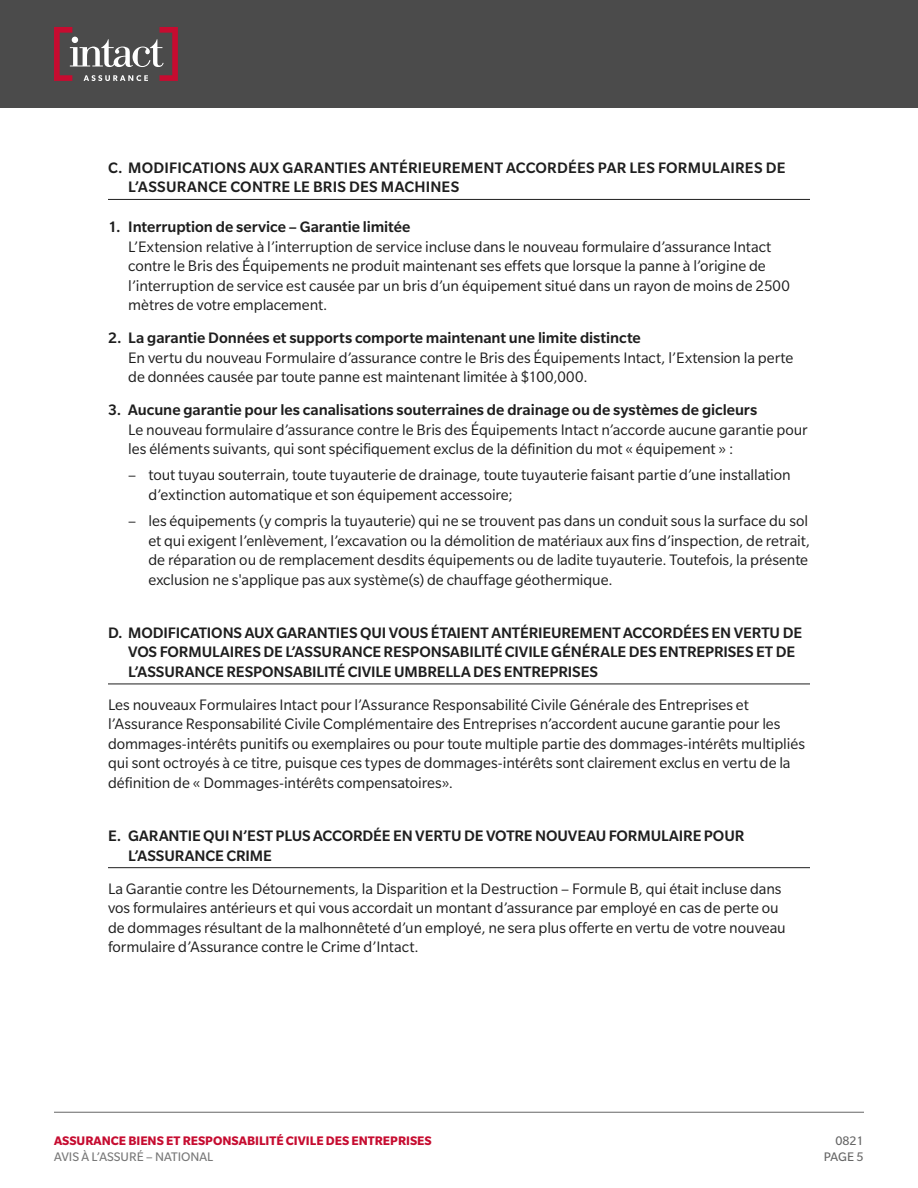
<style>
.page{position:relative;width:918px;height:1188px;background:#fff}
.page>*{position:absolute;margin:0;border:0;box-sizing:border-box;transform-origin:0 0}
.Body{font:16.5px/19.5px "Slate Std";letter-spacing:-.005em;color:#1e1e1e}
.Body_-_Numbered_List{font:16.5px/19.5px "Slate Std";letter-spacing:-.005em;color:#1e1e1e}
.H1_-_Lettered{font:500 16.5px/19.5px "Slate Std";letter-spacing:-.005em;color:#1e1e1e}
.t1{font:700 13.5px "Slate Std";color:#c60c30}
.t2{font:13.5px "Slate Std";color:#787878}
.t3{font:13.5px/16.2px "Slate Std";color:#666;text-align:right}
</style>
<div class="page">
<hr style="left:54px;top:1112px;width:810px;height:1px;background:#666">
<div style="left:0;top:0;width:918px;height:108px;background:#4b4b4b"></div>
<svg style="left:54px;top:27px;width:124px;height:54px"></svg>
<hr style="left:108px;top:199px;width:702px;height:1px;background:#1e1e1e">
<hr style="left:108px;top:684px;width:702px;height:1px;background:#1e1e1e">
<hr style="left:108px;top:867px;width:702px;height:1px;background:#1e1e1e">
<p class="H1_-_Lettered" style="left:128px;top:158px;width:659px;text-indent:-20px">C. MODIFICATIONS AUX GARANTIES ANTÉRIEUREMENT ACCORDÉES PAR LES FORMULAIRES DE<br>L’ASSURANCE CONTRE LE BRIS DES MACHINES</p>
<p class="H1_-_Lettered" style="left:108px;top:217px;width:304px">1. Interruption de service – Garantie limitée</p>
<p class="Body_-_Numbered_List" style="left:128px;top:236px;width:663px">L’Extension relative à l’interruption de service incluse dans le nouveau formulaire d’assurance Intact contre le Bris des Équipements ne produit maintenant ses effets que lorsque la panne à l’origine de l’interruption de service est causée par un bris d’un équipement situé dans un rayon de moins de 2500 mètres de votre emplacement.</p>
<p class="H1_-_Lettered" style="left:108px;top:328px;width:534px">2. La garantie Données et supports comporte maintenant une limite distincte</p>
<p class="Body_-_Numbered_List" style="left:128px;top:347px;width:667px">En vertu du nouveau Formulaire d’assurance contre le Bris des Équipements Intact, l’Extension la perte de données causée par toute panne est maintenant limitée à $100,000.</p>
<p class="H1_-_Lettered" style="left:108px;top:400px;width:651px">3. Aucune garantie pour les canalisations souterraines de drainage ou de systèmes de gicleurs</p>
<p class="Body_-_Numbered_List" style="left:128px;top:419px;width:681px">Le nouveau formulaire d’assurance contre le Bris des Équipements Intact n’accorde aucune garantie pour les éléments suivants, qui sont spécifiquement exclus de la définition du mot « équipement » :</p>
<p class="Body" style="left:148px;top:465px;width:644px;text-indent:-20px">– tout tuyau souterrain, toute tuyauterie de drainage, toute tuyauterie faisant partie d’une installation d’extinction automatique et son équipement accessoire;</p>
<p class="Body" style="left:148px;top:511px;width:663px;text-align:justify;text-indent:-20px">– les équipements (y compris la tuyauterie) qui ne se trouvent pas dans un conduit sous la surface du sol et qui exigent l’enlèvement, l’excavation ou la démolition de matériaux aux fins d’inspection, de retrait, de réparation ou de remplacement desdits équipements ou de ladite tuyauterie. Toutefois, la présente exclusion ne s'applique pas aux système(s) de chauffage géothermique.</p>
<p class="H1_-_Lettered" style="left:128px;top:623px;width:675px;text-indent:-20px">D. MODIFICATIONS AUX GARANTIES QUI VOUS ÉTAIENT ANTÉRIEUREMENT ACCORDÉES EN VERTU DE<br>VOS FORMULAIRES DE L’ASSURANCE RESPONSABILITÉ CIVILE GÉNÉRALE DES ENTREPRISES ET DE<br>L’ASSURANCE RESPONSABILITÉ CIVILE UMBRELLA DES ENTREPRISES</p>
<p class="Body" style="left:108px;top:695px;width:698px">Les nouveaux Formulaires Intact pour l’Assurance Responsabilité Civile Générale des Entreprises et l’Assurance Responsabilité Civile Complémentaire des Entreprises n’accordent aucune garantie pour les dommages-intérêts punitifs ou exemplaires ou pour toute multiple partie des dommages-intérêts multipliés qui sont octroyés à ce titre, puisque ces types de dommages-intérêts sont clairement exclus en vertu de la définition de « Dommages-intérêts compensatoires».</p>
<p class="H1_-_Lettered" style="left:128px;top:826px;width:618px;text-indent:-20px">E. GARANTIE QUI N’EST PLUS ACCORDÉE EN VERTU DE VOTRE NOUVEAU FORMULAIRE POUR<br>L’ASSURANCE CRIME</p>
<p class="Body" style="left:108px;top:878px;width:679px">La Garantie contre les Détournements, la Disparition et la Destruction – Formule B, qui était incluse dans vos formulaires antérieurs et qui vous accordait un montant d’assurance par employé en cas de perte ou de dommages résultant de la malhonnêteté d’un employé, ne sera plus offerte en vertu de votre nouveau formulaire d’Assurance contre le Crime d’Intact.</p>
<p class="t1" style="left:54px;top:1133px;width:379px">ASSURANCE BIENS ET RESPONSABILITÉ CIVILE DES ENTREPRISES</p>
<p class="t2" style="left:54px;top:1150px;width:161px">AVIS À L’ASSURÉ – NATIONAL</p>
<p class="t3" style="left:824px;top:1132px;width:41px">0821<br>PAGE 5</p>
</div>
